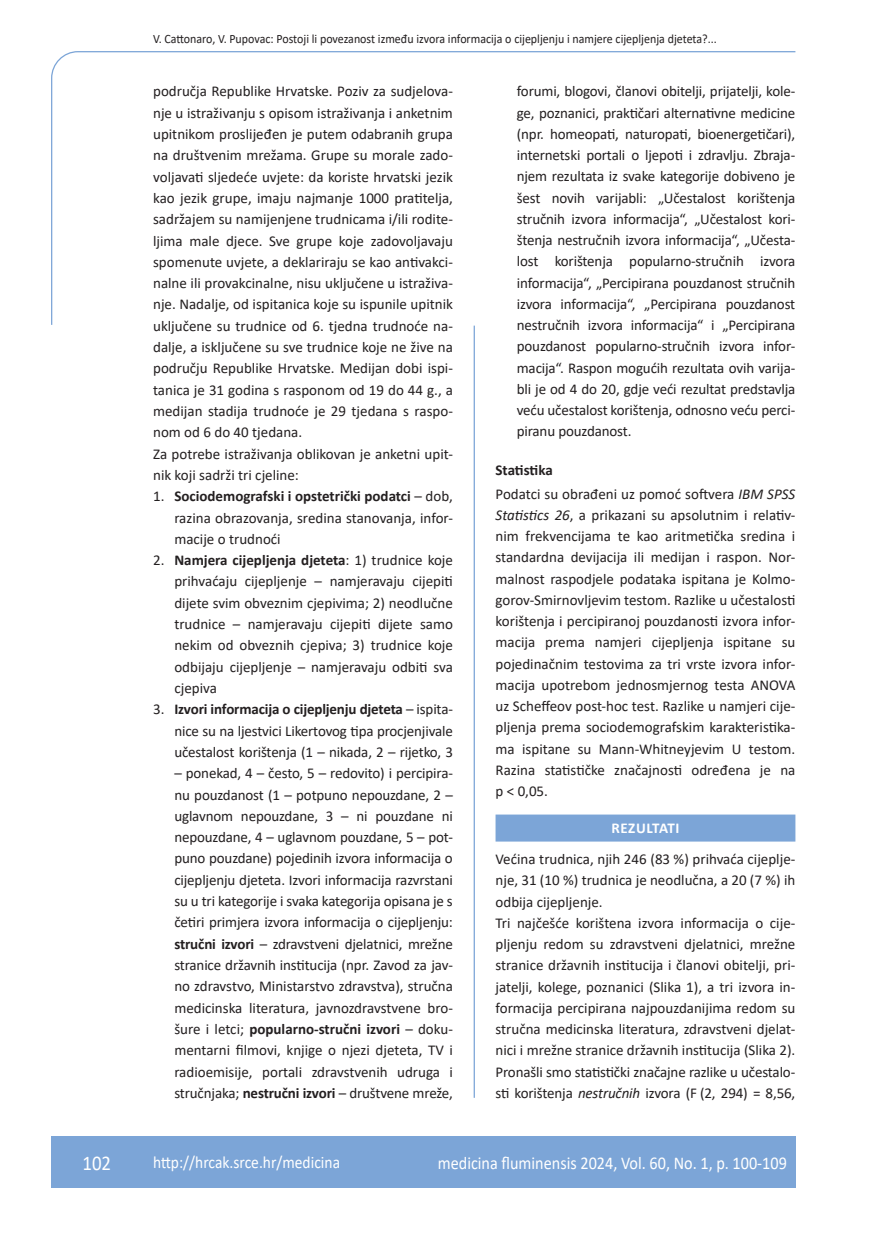
<style>
.page{position:relative;width:872px;height:1234px;background:#fff}
.page>*{position:absolute;margin:0;border:0;box-sizing:border-box;transform-origin:0 0}
.t1{font:21px "Calibri";color:#fff;scale:.9 1}
.t2{font:18px "Calibri";color:#fff;scale:.9 1}
.t3{font:17.25px "Calibri";color:#fff;scale:.9 1}
.osnovni_tekst{font:15px/21.3px "Calibri";color:#231f20;text-align:justify}
.podnaslov{font:700 15px "Calibri";letter-spacing:-.01em;color:#231f20}
.naslov_ruler{font:700 15px "Calibri";letter-spacing:.035em;color:#fff}
.glava{font:12.75px "Calibri";color:#231f20;scale:.94 1}
.s1{font-weight:700}
.s2{font-style:italic}
</style>
<div class="page">
<svg style="left:51px;top:51px;width:745px;height:274px"></svg>
<hr style="left:473px;top:325px;width:2px;height:772px;background:#7ca5d7">
<div style="left:51px;top:1135px;width:744px;height:51px;background:#7ca5d7"></div>
<div style="left:495px;top:814px;width:300px;height:27px;background:#7ca5d7"></div>
<p class="glava" style="left:153px;top:29px;width:601px">V. Cattonaro, V. Pupovac: Postoji li povezanost između izvora informacija o cijepljenju i namjere cijepljenja djeteta?...</p>
<p class="osnovni_tekst" style="left:153px;top:80px;width:301px">područja Republike Hrvatske. Poziv za sudjelova&shy;nje u istraživanju s opisom istraživanja i anketnim upitnikom proslijeđen je putem odabranih grupa na društvenim mrežama. Grupe su morale zado&shy;voljavati sljedeće uvjete: da koriste hrvatski jezik kao jezik grupe, imaju najmanje 1000 pratitelja, sadržajem su namijenjene trudnicama i/ili rodite&shy;ljima male djece. Sve grupe koje zadovoljavaju spomenute uvjete, a deklariraju se kao antivakci&shy;nalne ili provakcinalne, nisu uključene u istraživa&shy;nje. Nadalje, od ispitanica koje su ispunile upitnik uključene su trudnice od 6. tjedna trudnoće na&shy;dalje, a isključene su sve trudnice koje ne žive na području Republike Hrvatske. Medijan dobi ispi&shy;tanica je 31 godina s rasponom od 19 do 44 g., a medijan stadija trudnoće je 29 tjedana s raspo&shy;nom od 6 do 40 tjedana.</p>
<p class="osnovni_tekst" style="left:153px;top:442px;width:301px">Za potrebe istraživanja oblikovan je anketni upit&shy;nik koji sadrži tri cjeline:</p>
<p class="osnovni_tekst" style="left:174px;top:485px;width:280px;text-indent:-21px">1. <span class="s1">Sociodemografski i opstetrički podatci</span> – dob, razina obrazovanja, sredina stanovanja, infor&shy;macije o trudnoći</p>
<p class="osnovni_tekst" style="left:174px;top:549px;width:280px;text-indent:-21px">2. <span class="s1">Namjera cijepljenja djeteta</span>: 1) trudnice koje prihvaćaju cijepljenje – namjeravaju cijepiti dijete svim obveznim cjepivima; 2) neodlučne trudnice – namjeravaju cijepiti dijete samo nekim od obveznih cjepiva; 3) trudnice koje odbijaju cijepljenje – namjeravaju odbiti sva cjepiva</p>
<p class="osnovni_tekst" style="left:174px;top:698px;width:280px;text-indent:-21px">3. <span class="s1">Izvori informacija o cijepljenju djeteta</span> – ispita&shy;nice su na ljestvici Likertovog tipa procjenjivale učestalost korištenja (1 – nikada, 2 – rijetko, 3</p>
<p class="osnovni_tekst" style="left:174px;top:762px;width:280px">– ponekad, 4 – često, 5 – redovito) i percipira&shy;nu pouzdanost (1 – potpuno nepouzdane, 2 – uglavnom nepouzdane, 3 – ni pouzdane ni nepouzdane, 4 – uglavnom pouzdane, 5 – pot&shy;puno pouzdane) pojedinih izvora informacija o cijepljenju djeteta. Izvori informacija razvrstani su u tri kategorije i svaka kategorija opisana je s četiri primjera izvora informacija o cijepljenju: <span class="s1">stručni izvori</span> – zdravstveni djelatnici, mrežne stranice državnih institucija (npr. Zavod za jav&shy;no zdravstvo, Ministarstvo zdravstva), stručna medicinska literatura, javnozdravstvene bro&shy;šure i letci; <span class="s1">popularno-stručni izvori</span> – doku&shy;mentarni filmovi, knjige o njezi djeteta, TV i radioemisije, portali zdravstvenih udruga i stručnjaka; <span class="s1">nestručni izvori</span> – društvene mreže,</p>
<p class="osnovni_tekst" style="left:517px;top:80px;width:280px">forumi, blogovi, članovi obitelji, prijatelji, kole&shy;ge, poznanici, praktičari alternativne medicine (npr. homeopati, naturopati, bioenergetičari), internetski portali o ljepoti i zdravlju. Zbraja&shy;njem rezultata iz svake kategorije dobiveno je šest novih varijabli: „Učestalost korištenja stručnih izvora informacija“, „Učestalost kori&shy;štenja nestručnih izvora informacija“, „Učesta&shy;lost korištenja popularno-stručnih izvora informacija“, „Percipirana pouzdanost stručnih izvora informacija“, „Percipirana pouzdanost nestručnih izvora informacija“ i „Percipirana pouzdanost popularno-stručnih izvora infor&shy;macija“. Raspon mogućih rezultata ovih varija&shy;bli je od 4 do 20, gdje veći rezultat predstavlja veću učestalost korištenja, odnosno veću perci&shy;piranu pouzdanost.</p>
<p class="podnaslov" style="left:495px;top:459px;width:59px">Statistika</p>
<p class="osnovni_tekst" style="left:495px;top:482px;width:301px">Podatci su obrađeni uz pomoć softvera <span class="s2">IBM SPSS Statistics 26</span>, a prikazani su apsolutnim i relativ&shy;nim frekvencijama te kao aritmetička sredina i standardna devijacija ili medijan i raspon. Nor&shy;malnost raspodjele podataka ispitana je Kolmo&shy;gorov-Smirnovljevim testom. Razlike u učestalosti korištenja i percipiranoj pouzdanosti izvora infor&shy;macija prema namjeri cijepljenja ispitane su pojedinačnim testovima za tri vrste izvora infor&shy;macija upotrebom jednosmjernog testa ANOVA uz Scheffeov post-hoc test. Razlike u namjeri cije&shy;pljenja prema sociodemografskim karakteristika&shy;ma ispitane su Mann-Whitneyjevim U testom.<br>Razina statističke značajnosti određena je na p &lt; 0,05.</p>
<p class="naslov_ruler" style="left:611px;top:817px;width:70px">REZULTATI</p>
<p class="osnovni_tekst" style="left:495px;top:847px;width:301px">Većina trudnica, njih 246 (83 %) prihvaća cijeplje&shy;nje, 31 (10 %) trudnica je neodlučna, a 20 (7 %) ih odbija cijepljenje.</p>
<p class="osnovni_tekst" style="left:495px;top:911px;width:301px">Tri najčešće korištena izvora informacija o cije&shy;pljenju redom su zdravstveni djelatnici, mrežne stranice državnih institucija i članovi obitelji, pri&shy;jatelji, kolege, poznanici (Slika 1), a tri izvora in&shy;formacija percipirana najpouzdanijima redom su stručna medicinska literatura, zdravstveni djelat&shy;nici i mrežne stranice državnih institucija (Slika 2).</p>
<p class="osnovni_tekst" style="left:495px;top:1060px;width:301px">Pronašli smo statistički značajne razlike u učestalo&shy;sti korištenja <span class="s2">nestručnih</span> izvora (F (2, 294) = 8,56,</p>
<p class="t1" style="left:82px;top:1147px;width:33px">102</p>
<p class="t3" style="left:153px;top:1149px;width:209px">http://hrcak.srce.hr/medicina</p>
<p class="t2" style="left:438px;top:1149px;width:389px">medicina fluminensis 2024, Vol. 60, No. 1, p. 100-109</p>
</div>
